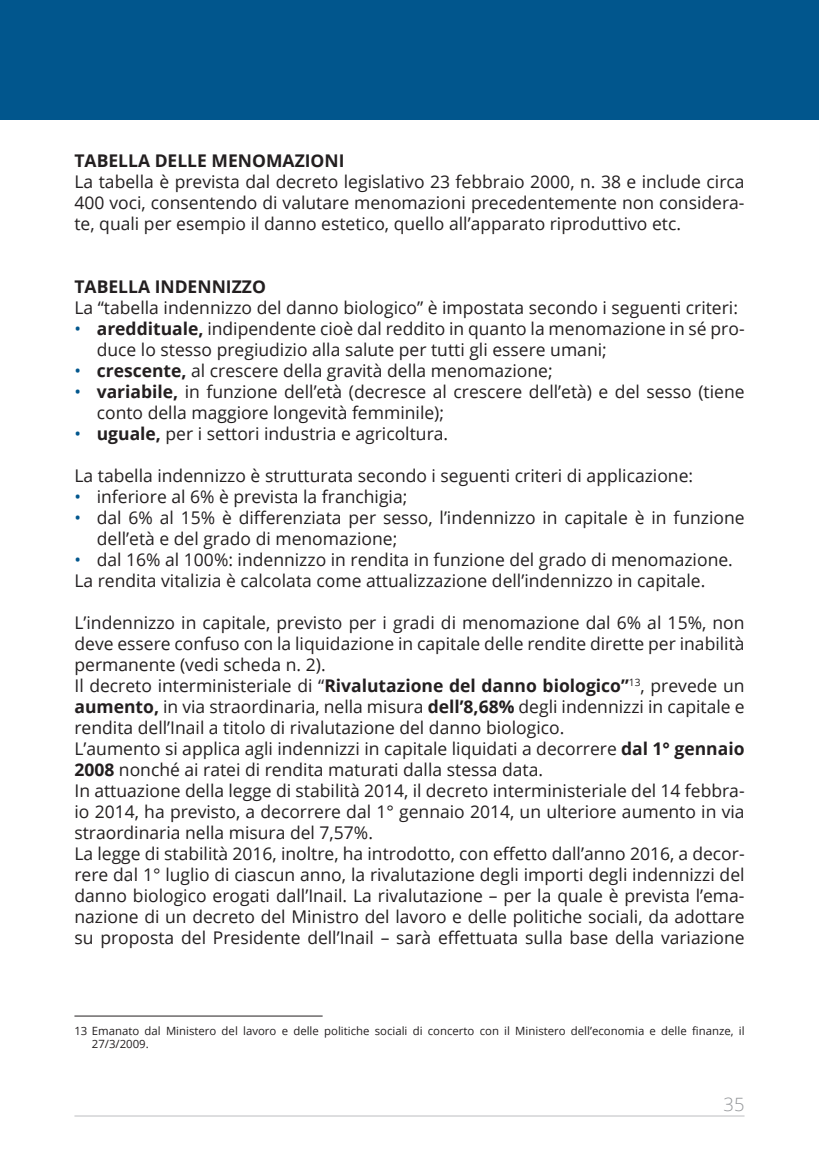
<style>
.page{position:relative;width:819px;height:1156px;background:#fff}
.page>*{position:absolute;margin:0;border:0;box-sizing:border-box;transform-origin:0 0}
.t1{font:300 18.38px "Open Sans";color:#939598}
.t2{font:17.5px/21px "Open Sans";color:#231f20}
.t3{font:700 17.5px "Open Sans";color:#231f20}
.t4{font:11.38px/13.1px "Open Sans";color:#231f20}
.s1{color:#01568d}
.s2{font-weight:700}
</style>
<div class="page">
<hr style="left:74px;top:1116px;width:670px;height:1px;background:#bcbdc0">
<hr style="left:74px;top:1016px;width:248px;height:1px;background:#231f20">
<div style="left:0;top:0;width:819px;height:119px;background:#01568d"></div>
<p class="t3" style="left:74px;top:148px;width:271px">TABELLA DELLE MENOMAZIONI</p>
<p class="t2" style="left:74px;top:171px;width:671px;text-align:justify">La tabella è prevista dal decreto legislativo 23 febbraio 2000, n. 38 e include circa 400 voci, consentendo di valutare menomazioni precedentemente non considera&shy;te, quali per esempio il danno estetico, quello all’apparato riproduttivo etc.</p>
<p class="t3" style="left:74px;top:274px;width:193px">TABELLA INDENNIZZO</p>
<p class="t2" style="left:74px;top:297px;width:665px">La “tabella indennizzo del danno biologico” è impostata secondo i seguenti criteri:</p>
<p class="t2" style="left:97px;top:318px;width:649px;text-indent:-22px"><span class="s1">•</span> <span class="s2">areddituale,</span> indipendente cioè dal reddito in quanto la menomazione in sé pro&shy;duce lo stesso pregiudizio alla salute per tutti gli essere umani;</p>
<p class="t2" style="left:74px;top:360px;width:479px"><span class="s1">•</span> <span class="s2">crescente,</span> al crescere della gravità della menomazione;</p>
<p class="t2" style="left:97px;top:381px;width:649px;text-indent:-22px"><span class="s1">•</span> <span class="s2">variabile,</span> in funzione dell’età (decresce al crescere dell’età) e del sesso (tiene conto della maggiore longevità femminile);</p>
<p class="t2" style="left:74px;top:423px;width:375px"><span class="s1">•</span> <span class="s2">uguale,</span> per i settori industria e agricoltura.</p>
<p class="t2" style="left:74px;top:465px;width:620px">La tabella indennizzo è strutturata secondo i seguenti criteri di applicazione:</p>
<p class="t2" style="left:74px;top:486px;width:334px"><span class="s1">•</span> inferiore al 6% è prevista la franchigia;</p>
<p class="t2" style="left:97px;top:507px;width:649px;text-indent:-22px"><span class="s1">•</span> dal 6% al 15% è differenziata per sesso, l’indennizzo in capitale è in funzione dell’età e del grado di menomazione;</p>
<p class="t2" style="left:74px;top:549px;width:660px"><span class="s1">•</span> dal 16% al 100%: indennizzo in rendita in funzione del grado di menomazione.<br>La rendita vitalizia è calcolata come attualizzazione dell’indennizzo in capitale.</p>
<p class="t2" style="left:74px;top:612px;width:671px">L’indennizzo in capitale, previsto per i gradi di menomazione dal 6% al 15%, non deve essere confuso con la liquidazione in capitale delle rendite dirette per inabilità permanente (vedi scheda n. 2).<br>Il decreto interministeriale di “<span class="s2">Rivalutazione del danno biologico”</span><sup>13</sup>, prevede un <span class="s2">aumento,</span> in via straordinaria, nella misura <span class="s2">dell’8,68%</span> degli indennizzi in capitale e rendita dell’Inail a titolo di rivalutazione del danno biologico.<br>L’aumento si applica agli indennizzi in capitale liquidati a decorrere <span class="s2">dal 1° gennaio 2008</span> nonché ai ratei di rendita maturati dalla stessa data.<br>In attuazione della legge di stabilità 2014, il decreto interministeriale del 14 febbra&shy;io 2014, ha previsto, a decorrere dal 1° gennaio 2014, un ulteriore aumento in via straordinaria nella misura del 7,57%.<br>La legge di stabilità 2016, inoltre, ha introdotto, con effetto dall’anno 2016, a decor&shy;rere dal 1° luglio di ciascun anno, la rivalutazione degli importi degli indennizzi del danno biologico erogati dall’Inail. La rivalutazione – per la quale è prevista l’ema&shy;nazione di un decreto del Ministro del lavoro e delle politiche sociali, da adottare su proposta del Presidente dell’Inail – sarà effettuata sulla base della variazione</p>
<p class="t4" style="left:92px;top:1024px;width:654px;text-indent:-17px">13 Emanato dal Ministero del lavoro e delle politiche sociali di concerto con il Ministero dell’economia e delle finanze, il<br>27/3/2009.</p>
<p class="t1" style="left:723px;top:1091px;width:22px">35</p>
</div>
